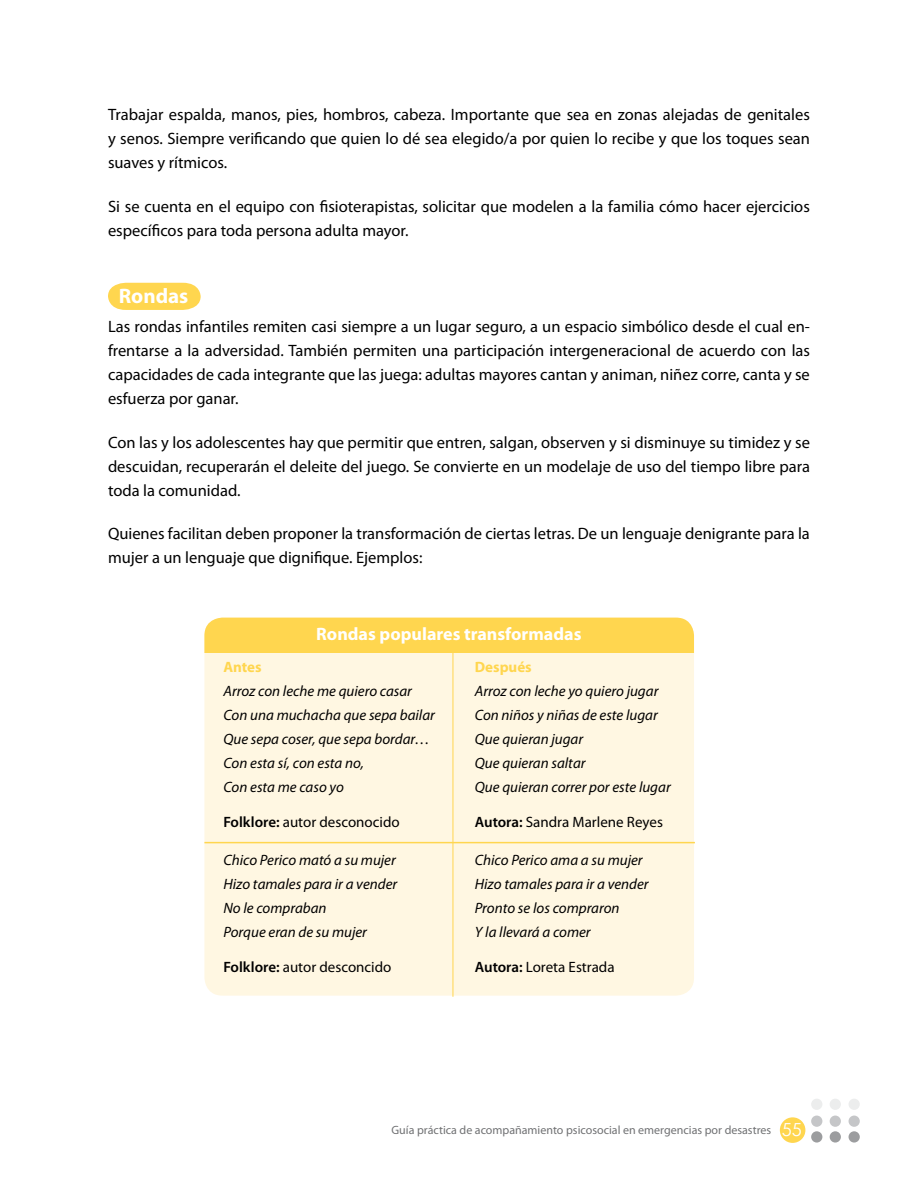
<style>
.page{position:relative;width:918px;height:1188px;background:#fff}
.page>*{position:absolute;margin:0;border:0;box-sizing:border-box;transform-origin:0 0}
.t1{font:700 21px "Myriad Pro";color:#fff}
.t2{font:700 18px "Myriad Pro";color:#fff}
.t3{font:16.5px/24px "Myriad Pro";color:#000;text-align:justify}
.t4{font:italic 15px/24px "Myriad Pro";color:#000}
.t5{font:15px "Myriad Pro";color:#000}
.t6{font:700 15px "Myriad Pro";color:#ffd64f}
.t7{font:12px "Myriad Pro";color:#707173}
.s1{font-weight:600}
.s2{font-family:"Century Gothic";font-size:18px;color:#fff}
</style>
<div class="page">
<div style="left:780px;top:1117px;width:25px;height:26px;background:#ffd64f;border-radius:50%"></div>
<div style="left:811px;top:1131px;width:11px;height:12px;background:#9c9d9f;border-radius:50%"></div>
<div style="left:830px;top:1131px;width:11px;height:12px;background:#9c9d9f;border-radius:50%"></div>
<div style="left:849px;top:1131px;width:11px;height:12px;background:#9c9d9f;border-radius:50%"></div>
<div style="left:811px;top:1116px;width:11px;height:11px;background:#c5c6c8;border-radius:50%"></div>
<div style="left:830px;top:1116px;width:11px;height:11px;background:#c5c6c8;border-radius:50%"></div>
<div style="left:849px;top:1116px;width:11px;height:11px;background:#c5c6c8;border-radius:50%"></div>
<div style="left:811px;top:1099px;width:11px;height:11px;background:#eceded;border-radius:50%"></div>
<div style="left:830px;top:1099px;width:11px;height:11px;background:#eceded;border-radius:50%"></div>
<div style="left:849px;top:1099px;width:11px;height:11px;background:#eceded;border-radius:50%"></div>
<svg style="left:108px;top:283px;width:93px;height:27px;background:#ffd95d"></svg>
<div style="left:204px;top:618px;width:490px;height:378px;background:#fff7e2;border-radius:18px"></div>
<div style="left:204px;top:618px;width:490px;height:35px;background:#ffd64f"></div>
<hr style="left:453px;top:646px;width:1px;height:351px;background:#ffd64f">
<hr style="left:204px;top:842px;width:491px;height:1px;background:#ffd64f">
<p class="t3" style="left:108px;top:103px;width:704px">Trabajar espalda, manos, pies, hombros, cabeza. Importante que sea en zonas alejadas de genitales y senos. Siempre verificando que quien lo dé sea elegido/a por quien lo recibe y que los toques sean suaves y rítmicos.</p>
<p class="t3" style="left:108px;top:194px;width:703px">Si se cuenta en el equipo con fisioterapistas, solicitar que modelen a la familia cómo hacer ejercicios específicos para toda persona adulta mayor.</p>
<p class="t1" style="left:119px;top:282px;width:71px">Rondas</p>
<p class="t3" style="left:108px;top:315px;width:704px">Las rondas infantiles remiten casi siempre a un lugar seguro, a un espacio simbólico desde el cual en&shy;frentarse a la adversidad. También permiten una participación intergeneracional de acuerdo con las capacidades de cada integrante que las juega: adultas mayores cantan y animan, niñez corre, canta y se esfuerza por ganar.</p>
<p class="t3" style="left:108px;top:430px;width:704px">Con las y los adolescentes hay que permitir que entren, salgan, observen y si disminuye su timidez y se descuidan, recuperarán el deleite del juego. Se convierte en un modelaje de uso del tiempo libre para toda la comunidad.</p>
<p class="t3" style="left:108px;top:522px;width:703px">Quienes facilitan deben proponer la transformación de ciertas letras. De un lenguaje denigrante para la mujer a un lenguaje que dignifique. Ejemplos:</p>
<p class="t2" style="left:316px;top:622px;width:267px">Rondas populares transformadas</p>
<p class="t6" style="left:223px;top:657px;width:40px">Antes</p>
<p class="t4" style="left:223px;top:679px;width:213px">Arroz con leche me quiero casar<br>Con una muchacha que sepa bailar<br>Que sepa coser, que sepa bordar…<br>Con esta sí, con esta no,<br>Con esta me caso yo</p>
<p class="t5" style="left:223px;top:812px;width:178px"><span class="s1">Folklore:</span> autor desconocido</p>
<p class="t4" style="left:223px;top:848px;width:175px">Chico Perico mató a su mujer<br>Hizo tamales para ir a vender<br>No le compraban<br>Porque eran de su mujer</p>
<p class="t5" style="left:223px;top:957px;width:170px"><span class="s1">Folklore:</span> autor desconcido</p>
<p class="t6" style="left:475px;top:657px;width:59px">Después</p>
<p class="t4" style="left:475px;top:679px;width:197px">Arroz con leche yo quiero jugar<br>Con niños y niñas de este lugar<br>Que quieran jugar<br>Que quieran saltar<br>Que quieran correr por este lugar</p>
<p class="t5" style="left:475px;top:813px;width:190px"><span class="s1">Autora:</span> Sandra Marlene Reyes</p>
<p class="t4" style="left:475px;top:848px;width:175px">Chico Perico ama a su mujer<br>Hizo tamales para ir a vender<br>Pronto se los compraron<br>Y la llevará a comer</p>
<p class="t5" style="left:475px;top:958px;width:141px"><span class="s1">Autora:</span> Loreta Estrada</p>
<p class="t7" style="left:392px;top:1122px;width:412px">Guía práctica de acompañamiento psicosocial en emergencias por desastres <span class="s2">55</span></p>
</div>
